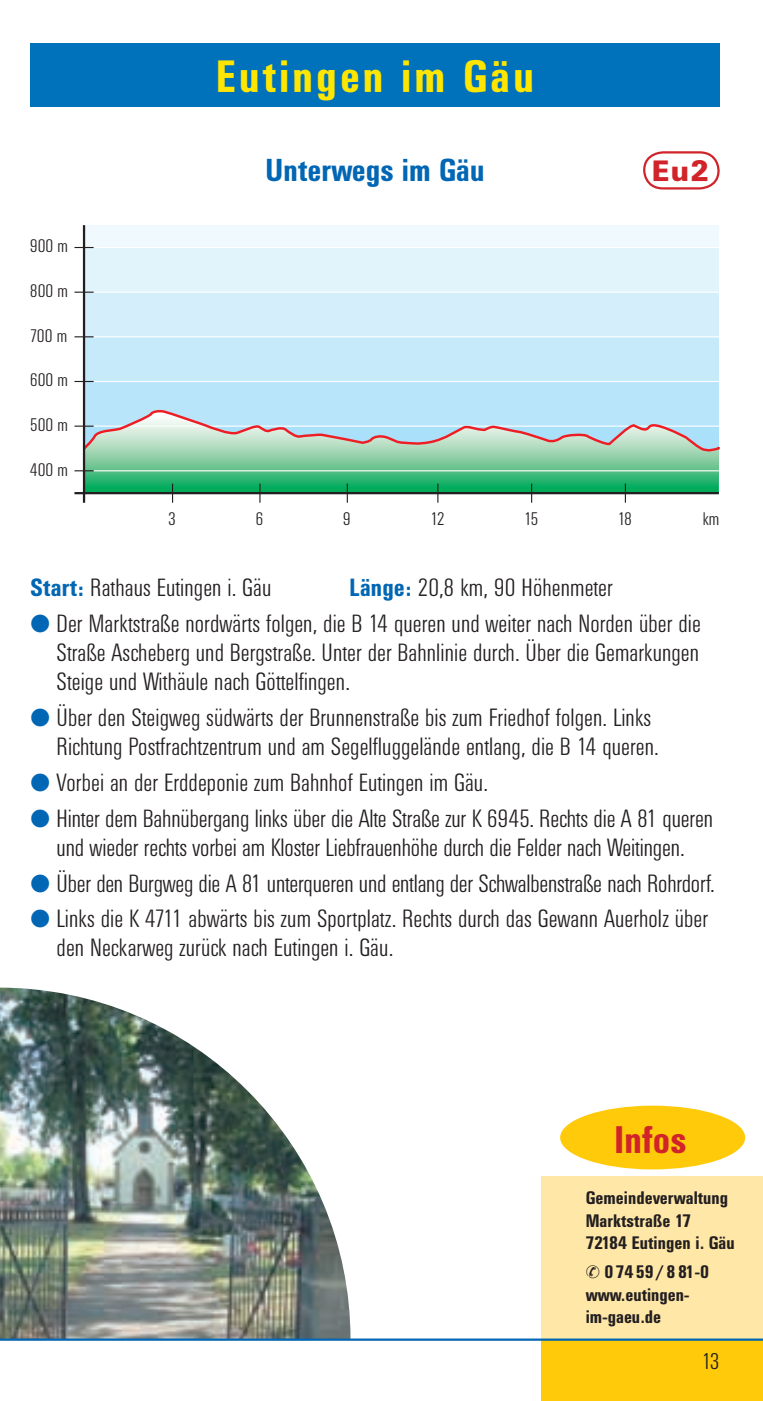
<style>
.page{position:relative;width:763px;height:1401px;background:#fff}
.page>*{position:absolute;margin:0;border:0;box-sizing:border-box;transform-origin:0 0}
.t1{font:700 45px "Univers Condensed BQ";letter-spacing:.07em;color:#ffe601}
.t2{font:700 38.25px "Univers Condensed BQ";letter-spacing:.005em;color:#d1232a}
.t3{font:700 31.5px "Univers Condensed BQ";letter-spacing:.005em;color:#0166b3}
.t4{font:900 29.25px "Univers BQ";color:#d1232a}
.t5{font:300 24.75px/29.2px "Univers Condensed BQ";letter-spacing:.005em;color:#231f20}
.t6{font:300 22.5px "Univers Condensed BQ";color:#231f20}
.t7{font:700 18px/22.5px "Univers Condensed BQ";letter-spacing:.005em;color:#231f20}
.t8{font:300 18px "Univers Condensed BQ";color:#231f20}
.s1{font-weight:700;color:#0166b3}
.s2{color:#0166b3}
</style>
<div class="page">
<div style="left:541px;top:1338px;width:222px;height:62px;background:#feca0a"></div>
<img style="left:0;top:987px;width:350px;height:354px">
<svg style="left:643px;top:151px;width:77px;height:39px"></svg>
<div style="left:31px;top:43px;width:688px;height:64px;background:#0072bc"></div>
<div style="left:84px;top:225px;width:635px;height:22px;background:#f0f9fd"></div>
<div style="left:84px;top:247px;width:635px;height:45px;background:#e1f4fc"></div>
<div style="left:84px;top:292px;width:635px;height:45px;background:#d4effb"></div>
<div style="left:84px;top:337px;width:635px;height:44px;background:#c6eafa"></div>
<div style="left:84px;top:381px;width:635px;height:45px;background:#b9e5fa"></div>
<svg style="left:85px;top:453px;width:634px;height:39px"></svg>
<hr style="left:94px;top:292px;width:625px;height:1px;background:#fff">
<hr style="left:94px;top:336px;width:625px;height:1px;background:#fff">
<hr style="left:94px;top:381px;width:625px;height:1px;background:#fff">
<hr style="left:94px;top:470px;width:625px;height:1px;background:#fff">
<hr style="left:94px;top:247px;width:625px;height:1px;background:#fff">
<svg style="left:82px;top:408px;width:638px;height:45px"></svg>
<svg style="left:172px;top:483px;width:1px;height:20px"></svg>
<svg style="left:259px;top:483px;width:1px;height:20px"></svg>
<svg style="left:347px;top:483px;width:1px;height:20px"></svg>
<svg style="left:437px;top:483px;width:1px;height:20px"></svg>
<svg style="left:531px;top:483px;width:1px;height:20px"></svg>
<svg style="left:625px;top:483px;width:1px;height:20px"></svg>
<hr style="left:83px;top:225px;width:2px;height:278px;background:#231f20">
<hr style="left:74px;top:492px;width:645px;height:2px;background:#231f20">
<svg style="left:74px;top:292px;width:20px;height:1px"></svg>
<svg style="left:74px;top:336px;width:20px;height:1px"></svg>
<svg style="left:74px;top:381px;width:20px;height:1px"></svg>
<hr style="left:74px;top:425px;width:20px;height:2px;background:#231f20">
<svg style="left:74px;top:470px;width:20px;height:1px"></svg>
<svg style="left:74px;top:247px;width:20px;height:1px"></svg>
<div style="left:541px;top:1175px;width:222px;height:163px;background:#ffe7a7"></div>
<div style="left:560px;top:1105px;width:185px;height:64px;background:#feca0a;border-radius:50%"></div>
<hr style="left:0;top:1338px;width:763px;height:2px;background:#0166b3">
<p class="t8" style="left:30px;top:240px;width:40px">900 m</p>
<p class="t8" style="left:30px;top:284px;width:40px">800 m</p>
<p class="t8" style="left:30px;top:329px;width:39px">700 m</p>
<p class="t8" style="left:30px;top:373px;width:40px">600 m</p>
<p class="t8" style="left:30px;top:418px;width:40px">500 m</p>
<p class="t8" style="left:30px;top:463px;width:40px">400 m</p>
<h1 class="t1" style="left:216px;top:60px;width:319px">Eutingen im Gäu</h1>
<p class="t3" style="left:266px;top:158px;width:220px">Unterwegs im Gäu</p>
<p class="t4" style="left:651px;top:160px;width:59px">Eu2</p>
<p class="t8" style="left:168px;top:512px;width:9px">3</p>
<p class="t8" style="left:255px;top:512px;width:9px">6</p>
<p class="t8" style="left:343px;top:512px;width:9px">9</p>
<p class="t8" style="left:430px;top:512px;width:16px">12</p>
<p class="t8" style="left:524px;top:512px;width:16px">15</p>
<p class="t8" style="left:618px;top:512px;width:16px">18</p>
<p class="t8" style="left:703px;top:512px;width:18px">km</p>
<p class="t5" style="left:31px;top:575px;width:242px"><span class="s1">Start:</span> Rathaus Eutingen i. Gäu</p>
<p class="t5" style="left:349px;top:575px;width:265px"><span class="s1">Länge:</span> 20,8 km, 90 Höhenmeter</p>
<p class="t5" style="left:57px;top:610px;width:645px;text-align:justify;text-indent:-26px"><span class="s2">●</span> Der Marktstraße nordwärts folgen, die B 14 queren und weiter nach Norden über die Straße Ascheberg und Bergstraße. Unter der Bahnlinie durch. Über die Gemarkungen Steige und Withäule nach Göttelfingen.</p>
<p class="t5" style="left:57px;top:705px;width:603px;text-indent:-26px"><span class="s2">●</span> Über den Steigweg südwärts der Brunnenstraße bis zum Friedhof folgen. Links<br>Richtung Postfrachtzentrum und am Segelfluggelände entlang, die B 14 queren.</p>
<p class="t5" style="left:31px;top:769px;width:459px"><span class="s2">●</span> Vorbei an der Erddeponie zum Bahnhof Eutingen im Gäu.</p>
<p class="t5" style="left:31px;top:805px;width:684px;text-align:center"><span class="s2">●</span> Hinter dem Bahnübergang links über die Alte Straße zur K 6945. Rechts die A 81 queren und wieder rechts vorbei am Kloster Liebfrauenhöhe durch die Felder nach Weitingen.</p>
<p class="t5" style="left:31px;top:870px;width:685px"><span class="s2">●</span> Über den Burgweg die A 81 unterqueren und entlang der Schwalbenstraße nach Rohrdorf.</p>
<p class="t5" style="left:57px;top:906px;width:653px;text-indent:-26px"><span class="s2">●</span> Links die K 4711 abwärts bis zum Sportplatz. Rechts durch das Gewann Auerholz über den Neckarweg zurück nach Eutingen i. Gäu.</p>
<h2 class="t2" style="left:614px;top:1125px;width:73px">Infos</h2>
<p class="t7" style="left:585px;top:1188px;width:151px">Gemeindeverwaltung<br>Marktstraße 17<br>72184 Eutingen i. Gäu</p>
<p class="t7" style="left:585px;top:1262px;width:125px">✆ 0 74 59 / 8 81-0 www.eutingen&shy;im-gaeu.de</p>
<p class="t6" style="left:701px;top:1353px;width:19px">13</p>
</div>
